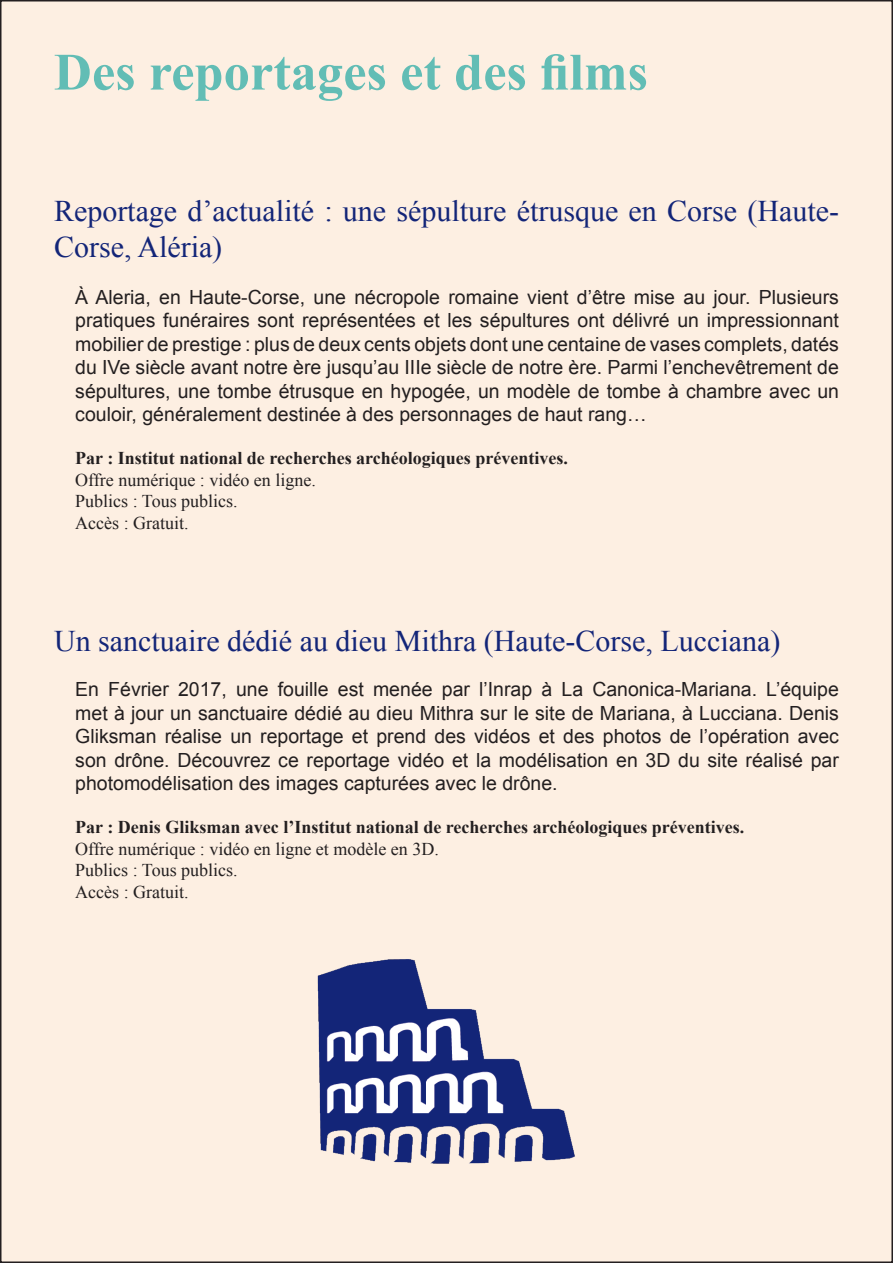
<style>
.page{position:relative;width:893px;height:1263px;background:#fff}
.page>*{position:absolute;margin:0;border:0;box-sizing:border-box;transform-origin:0 0}
.t1{font:700 52.5px "Times New Roman";color:#62bdb5}
.t2{font:30px/36px "Times New Roman";color:#132578}
.t3{font:19.5px/23.4px "Arial";color:#231f20;text-align:justify}
.t4{font:18px "Times New Roman";color:#231f20}
.t5{font:700 18px "Times New Roman";color:#231f20}
</style>
<div class="page">
<div style="left:1px;top:1px;width:891px;height:1261px;background:#fdefe2"></div>
<img style="left:317px;top:959px;width:258px;height:205px">
<p class="t1" style="left:54px;top:36px;width:595px">Des reportages et des films</p>
<p class="t2" style="left:54px;top:193px;width:786px">Reportage d’actualité : une sépulture étrusque en Corse (Haute-<br>Corse, Aléria)</p>
<p class="t3" style="left:75px;top:286px;width:765px">À Aleria, en Haute-Corse, une nécropole romaine vient d’être mise au jour. Plusieurs pratiques funéraires sont représentées et les sépultures ont délivré un impressionnant mobilier de prestige : plus de deux cents objets dont une centaine de vases complets, datés du IVe siècle avant notre ère jusqu’au IIIe siècle de notre ère. Parmi l’enchevêtrement de sépultures, une tombe étrusque en hypogée, un modèle de tombe à chambre avec un couloir, généralement destinée à des personnages de haut rang…</p>
<p class="t5" style="left:75px;top:446px;width:494px">Par : Institut national de recherches archéologiques préventives.</p>
<p class="t4" style="left:75px;top:468px;width:242px">Offre numérique : vidéo en ligne.</p>
<p class="t4" style="left:75px;top:489px;width:164px">Publics : Tous publics.</p>
<p class="t4" style="left:75px;top:511px;width:115px">Accès : Gratuit.</p>
<p class="t2" style="left:54px;top:623px;width:728px">Un sanctuaire dédié au dieu Mithra (Haute-Corse, Lucciana)</p>
<p class="t3" style="left:75px;top:678px;width:765px">En Février 2017, une fouille est menée par l’Inrap à La Canonica-Mariana. L’équipe met à jour un sanctuaire dédié au dieu Mithra sur le site de Mariana, à Lucciana. Denis Gliksman réalise un reportage et prend des vidéos et des photos de l’opération avec son drône. Découvrez ce reportage vidéo et la modélisation en 3D du site réalisé par photomodélisation des images capturées avec le drône.</p>
<p class="t5" style="left:75px;top:815px;width:671px">Par : Denis Gliksman avec l’Institut national de recherches archéologiques préventives.</p>
<p class="t4" style="left:75px;top:837px;width:365px">Offre numérique : vidéo en ligne et modèle en 3D.</p>
<p class="t4" style="left:75px;top:858px;width:164px">Publics : Tous publics.</p>
<p class="t4" style="left:75px;top:880px;width:115px">Accès : Gratuit.</p>
</div>
